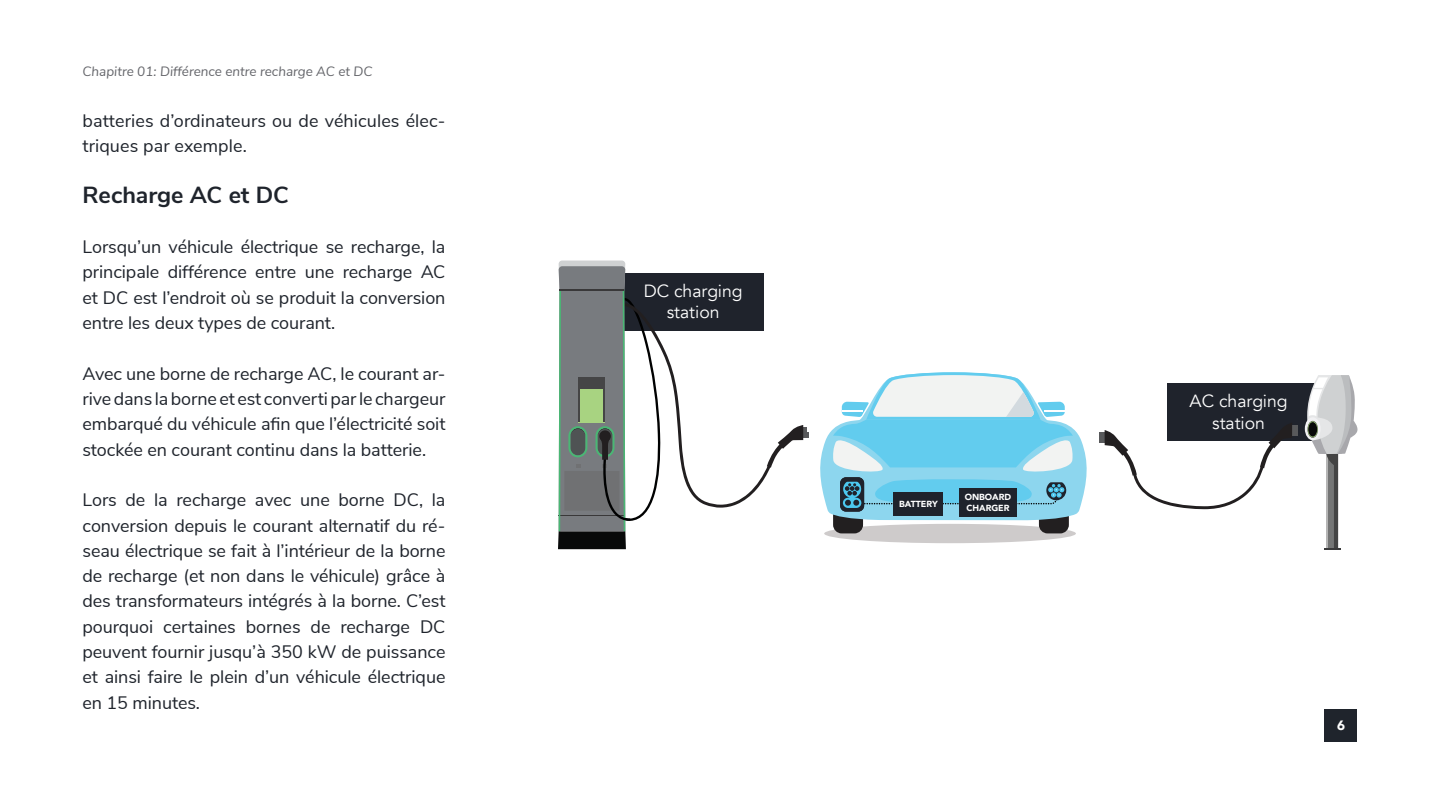
<style>
.page{position:relative;width:1440px;height:810px;background:#fff}
.page>*{position:absolute;margin:0;border:0;box-sizing:border-box;transform-origin:0 0}
.t1{font:700 23.25px "Nunito Sans";color:#1f242c}
.t2{font:18px/25.3px "Nunito Sans";letter-spacing:-.005em;color:#1f242c;text-align:justify}
.t3{font:17.62px/21.1px "Avenir";color:#fff;text-align:center}
.t4{font:italic 13.5px "Nunito Sans";color:#65666b}
.t5{font:900 13.5px "Avenir";color:#fff}
.t6{font:900 8.85px/10.6px "Avenir";color:#fff}
</style>
<div class="page">
<div style="left:1324px;top:709px;width:34px;height:33px;background:#1f242c"></div>
<svg style="left:803px;top:432px;width:6px;height:6px"></svg>
<svg style="left:803px;top:427px;width:4px;height:5px"></svg>
<div style="left:1167px;top:383px;width:149px;height:58px;background:#1f232c"></div>
<div style="left:1305px;top:417px;width:16px;height:23px;background:#f1f1f3;border-radius:50%"></div>
<svg style="left:1307px;top:375px;width:51px;height:174px"></svg>
<svg style="left:558px;top:261px;width:245px;height:288px"></svg>
<div style="left:824px;top:524px;width:252px;height:19px;background:#cecbcb;border-radius:50%"></div>
<div style="left:1039px;top:463px;width:30px;height:70px;background:#221f20;border-radius:9px"></div>
<div style="left:833px;top:463px;width:30px;height:70px;background:#221f20;border-radius:9px"></div>
<svg style="left:820px;top:372px;width:267px;height:148px"></svg>
<div style="left:894px;top:492px;width:49px;height:23px;background:#1f232c"></div>
<div style="left:959px;top:489px;width:58px;height:28px;background:#1f232c"></div>
<svg style="left:1099px;top:433px;width:6px;height:10px"></svg>
<div style="left:1287px;top:426px;width:11px;height:10px;background:#58595b"></div>
<svg style="left:1105px;top:423px;width:187px;height:86px"></svg>
<p class="t4" style="left:82px;top:61px;width:292px">Chapitre 01: Différence entre recharge AC et DC</p>
<p class="t2" style="left:82px;top:107px;width:365px">batteries d’ordinateurs ou de véhicules élec&shy;triques par exemple.</p>
<p class="t1" style="left:82px;top:177px;width:208px">Recharge AC et DC</p>
<p class="t2" style="left:82px;top:233px;width:365px">Lorsqu’un véhicule électrique se recharge, la principale différence entre une recharge AC et DC est l’endroit où se produit la conversion entre les deux types de courant.</p>
<p class="t2" style="left:82px;top:360px;width:365px">Avec une borne de recharge AC, le courant ar&shy;rive dans la borne et est converti par le chargeur embarqué du véhicule afin que l’électricité soit stockée en courant continu dans la batterie.</p>
<p class="t2" style="left:82px;top:486px;width:365px">Lors de la recharge avec une borne DC, la conversion depuis le courant alternatif du ré&shy;seau électrique se fait à l’intérieur de la borne de recharge (et non dans le véhicule) grâce à des transformateurs intégrés à la borne. C’est pourquoi certaines bornes de recharge DC peuvent fournir jusqu’à 350 kW de puissance et ainsi faire le plein d’un véhicule électrique en 15 minutes.</p>
<p class="t3" style="left:644px;top:281px;width:101px">DC charging station</p>
<p class="t6" style="left:899px;top:498px;width:40px">BATTERY</p>
<p class="t6" style="left:965px;top:492px;width:48px">ONBOARD<br>CHARGER</p>
<p class="t3" style="left:1190px;top:391px;width:100px">AC charging station</p>
<p class="t5" style="left:1337px;top:713px;width:9px">6</p>
</div>
